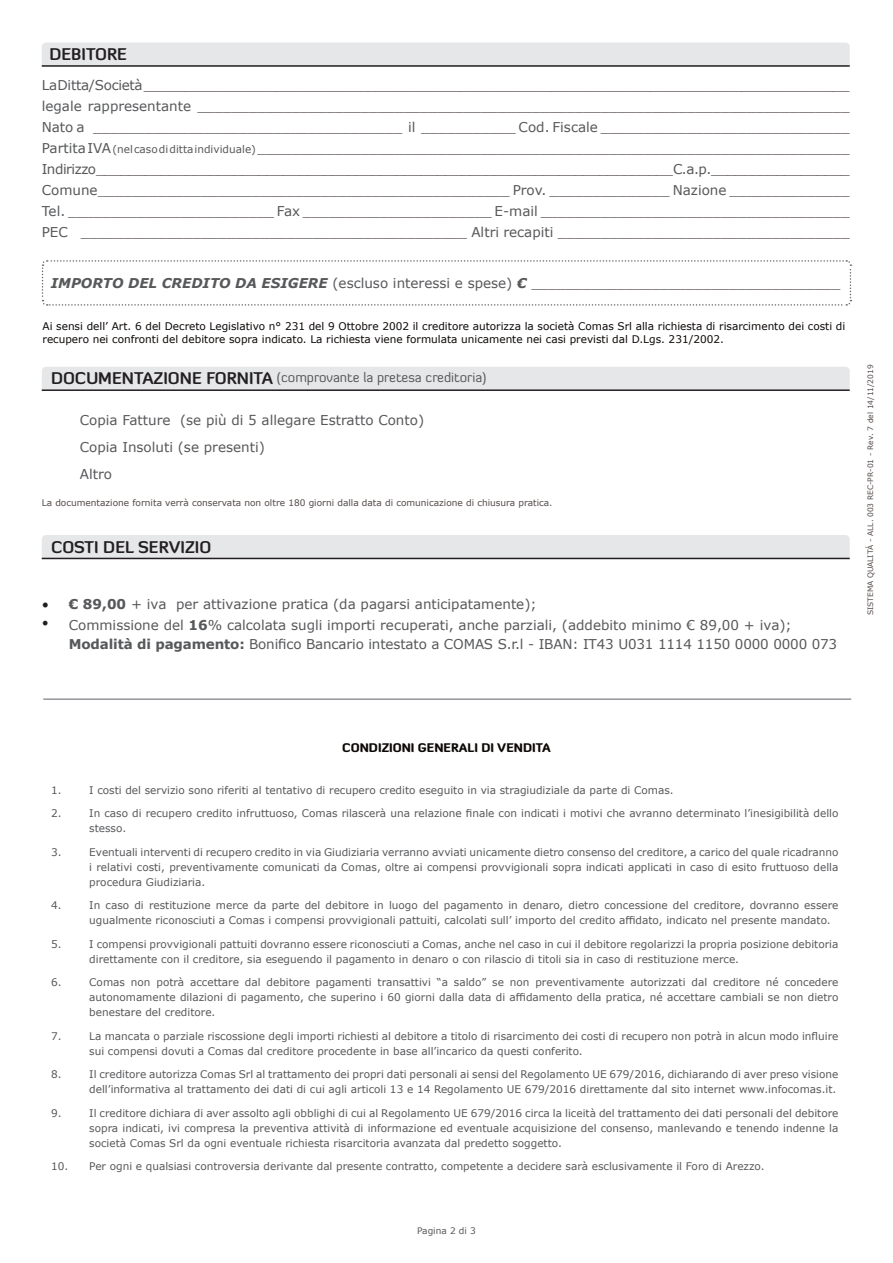
<style>
.page{position:relative;width:893px;height:1263px;background:#fff}
.page>*{position:absolute;margin:0;border:0;box-sizing:border-box;transform-origin:0 0}
.t1{font:700 16.5px "Diavlo";color:#231f20}
.t2{font:13.5px/21px "Verdana";color:#524a47;text-align:justify}
.t3{font:13.5px/27px "Verdana";color:#57585a}
.t4{font:13.5px "Diavlo";color:#57585a}
.t5{font:900 12px "Diavlo";color:#0c0806}
.t6{font:10.5px/15px "Verdana";color:#57585a}
.t7{font:10.5px/12.6px "Verdana";color:#0c0806}
.t8{font:9px "Verdana";color:#524a47}
.t9{font:9px "Verdana";color:#57585a}
.t10{font:7.5px "Verdana";color:#524a47}
.s1{color:#57585a}
.s2{font-size:10.5px;color:#57585a}
.s3{font-weight:700;font-style:italic;color:#57585a}
.s4{font-weight:700;font-size:16.5px;color:#231f20}
.s5{font-family:"Minion Pro";font-weight:700;font-size:18px;color:#231f20}
.s6{font-weight:700}
</style>
<div class="page">
<div style="left:42px;top:535px;width:808px;height:23px;background:#e6e7e9"></div>
<div style="left:42px;top:367px;width:808px;height:22px;background:#e6e7e9"></div>
<div style="left:42px;top:43px;width:808px;height:22px;background:#e6e7e9"></div>
<svg style="left:41px;top:260px;width:811px;height:46px"></svg>
<hr style="left:42px;top:389px;width:808px;height:2px;background:#231f20">
<hr style="left:42px;top:558px;width:808px;height:1px;background:#231f20">
<hr style="left:42px;top:65px;width:808px;height:2px;background:#231f20">
<hr style="left:43px;top:698px;width:808px;height:2px;background:#939598">
<h1 class="t1" style="left:49px;top:44px;width:79px">DEBITORE</h1>
<p class="t2" style="left:42px;top:74px;width:810px"><span class="s1">La Ditta/Società</span> _____________________________________________________________________________________ <span class="s1">legale rappresentante</span> ____________________________________________________________________________ <span class="s1">Nato a</span> ____________________________________ <span class="s1">il</span> ___________ <span class="s1">Cod. Fiscale</span> _____________________________ <span class="s1">Partita IVA</span> <span class="s2">(nel caso di ditta individuale)</span>_____________________________________________________________________ <span class="s1">Indirizzo</span> _______________________________________________________________________ <span class="s1">C.a.p.</span> _________________ <span class="s1">Comune_</span>_______________________________________________ <span class="s1">Prov.</span> ______________ <span class="s1">Nazione</span> ______________ <span class="s1">Tel.</span> ________________________ <span class="s1">Fax</span> ______________________ <span class="s1">E-mail</span> ____________________________________ <span class="s1">PEC</span> _____________________________________________ <span class="s1">Altri recapiti</span> __________________________________</p>
<p class="t2" style="left:51px;top:272px;width:791px"><span class="s3">IMPORTO DEL CREDITO DA ESIGERE</span> <span class="s1">(escluso interessi e spese)</span> <span class="s3">€</span> ____________________________________</p>
<p class="t7" style="left:43px;top:320px;width:804px">Ai sensi dell’ Art. 6 del Decreto Legislativo n° 231 del 9 Ottobre 2002 il creditore autorizza la società Comas Srl alla richiesta di risarcimento dei costi di recupero nei confronti del debitore sopra indicato. La richiesta viene formulata unicamente nei casi previsti dal D.Lgs. 231/2002.</p>
<p class="t4" style="left:51px;top:369px;width:437px"><span class="s4">DOCUMENTAZIONE FORNITA</span> (comprovante la pretesa creditoria)</p>
<p class="t3" style="left:80px;top:406px;width:346px">Copia Fatture (se più di 5 allegare Estratto Conto)<br>Copia Insoluti (se presenti)<br>Altro</p>
<p class="t8" style="left:42px;top:496px;width:512px">La documentazione fornita verrà conservata non oltre 180 giorni dalla data di comunicazione di chiusura pratica.</p>
<h1 class="t1" style="left:51px;top:536px;width:162px">COSTI DEL SERVIZIO</h1>
<p class="t3" style="left:42px;top:590px;width:496px"><span class="s5">•</span> <span class="s6">€ 89,00</span> + iva per attivazione pratica (da pagarsi anticipatamente);</p>
<p class="t3" style="left:69px;top:615px;width:770px;line-height:19.8px;text-indent:-27px"><sup>•</sup> Commissione del <span class="s6">16</span>% calcolata sugli importi recuperati, anche parziali, (addebito minimo € 89,00 + iva);<br><span class="s6">Modalità di pagamento:</span> Bonifico Bancario intestato a COMAS S.r.l - IBAN: IT43 U031 1114 1150 0000 0000 073</p>
<p class="t10" style="left:865px;top:615px;width:252px;rotate:-90deg">SISTEMA QUALITÁ - ALL. 003 REC-PR-01 - Rev. 7 del 14/11/2019</p>
<p class="t5" style="left:342px;top:740px;width:210px">CONDIZIONI GENERALI DI VENDITA</p>
<p class="t6" style="left:51px;top:782px;width:12px">1.</p>
<p class="t6" style="left:89px;top:782px;width:586px">I costi del servizio sono riferiti al tentativo di recupero credito eseguito in via stragiudiziale da parte di Comas.</p>
<p class="t6" style="left:51px;top:806px;width:12px">2.</p>
<p class="t6" style="left:89px;top:806px;width:751px">In caso di recupero credito infruttuoso, Comas rilascerà una relazione finale con indicati i motivi che avranno determinato l’inesigibilità dello stesso.</p>
<p class="t6" style="left:51px;top:844px;width:12px">3.</p>
<p class="t6" style="left:89px;top:844px;width:751px;text-align:justify">Eventuali interventi di recupero credito in via Giudiziaria verranno avviati unicamente dietro consenso del creditore, a carico del quale ricadranno i relativi costi, preventivamente comunicati da Comas, oltre ai compensi provvigionali sopra indicati applicati in caso di esito fruttuoso della procedura Giudiziaria.</p>
<p class="t6" style="left:51px;top:898px;width:12px">4.</p>
<p class="t6" style="left:89px;top:898px;width:751px">In caso di restituzione merce da parte del debitore in luogo del pagamento in denaro, dietro concessione del creditore, dovranno essere ugualmente riconosciuti a Comas i compensi provvigionali pattuiti, calcolati sull’ importo del credito affidato, indicato nel presente mandato.</p>
<p class="t6" style="left:51px;top:936px;width:12px">5.</p>
<p class="t6" style="left:89px;top:936px;width:751px">I compensi provvigionali pattuiti dovranno essere riconosciuti a Comas, anche nel caso in cui il debitore regolarizzi la propria posizione debitoria direttamente con il creditore, sia eseguendo il pagamento in denaro o con rilascio di titoli sia in caso di restituzione merce.</p>
<p class="t6" style="left:51px;top:975px;width:12px">6.</p>
<p class="t6" style="left:89px;top:975px;width:751px;text-align:justify">Comas non potrà accettare dal debitore pagamenti transattivi “a saldo” se non preventivamente autorizzati dal creditore né concedere autonomamente dilazioni di pagamento, che superino i 60 giorni dalla data di affidamento della pratica, né accettare cambiali se non dietro benestare del creditore.</p>
<p class="t6" style="left:51px;top:1028px;width:12px">7.</p>
<p class="t6" style="left:89px;top:1028px;width:751px">La mancata o parziale riscossione degli importi richiesti al debitore a titolo di risarcimento dei costi di recupero non potrà in alcun modo influire sui compensi dovuti a Comas dal creditore procedente in base all’incarico da questi conferito.</p>
<p class="t6" style="left:51px;top:1067px;width:12px">8.</p>
<p class="t6" style="left:89px;top:1067px;width:751px">Il creditore autorizza Comas Srl al trattamento dei propri dati personali ai sensi del Regolamento UE 679/2016, dichiarando di aver preso visione dell’informativa al trattamento dei dati di cui agli articoli 13 e 14 Regolamento UE 679/2016 direttamente dal sito internet www.infocomas.it.</p>
<p class="t6" style="left:51px;top:1105px;width:12px">9.</p>
<p class="t6" style="left:89px;top:1105px;width:751px;text-align:justify">Il creditore dichiara di aver assolto agli obblighi di cui al Regolamento UE 679/2016 circa la liceità del trattamento dei dati personali del debitore sopra indicati, ivi compresa la preventiva attività di informazione ed eventuale acquisizione del consenso, manlevando e tenendo indenne la società Comas Srl da ogni eventuale richiesta risarcitoria avanzata dal predetto soggetto.</p>
<p class="t6" style="left:51px;top:1159px;width:715px">10. Per ogni e qualsiasi controversia derivante dal presente contratto, competente a decidere sarà esclusivamente il Foro di Arezzo.</p>
<p class="t9" style="left:417px;top:1224px;width:60px">Pagina 2 di 3</p>
</div>
